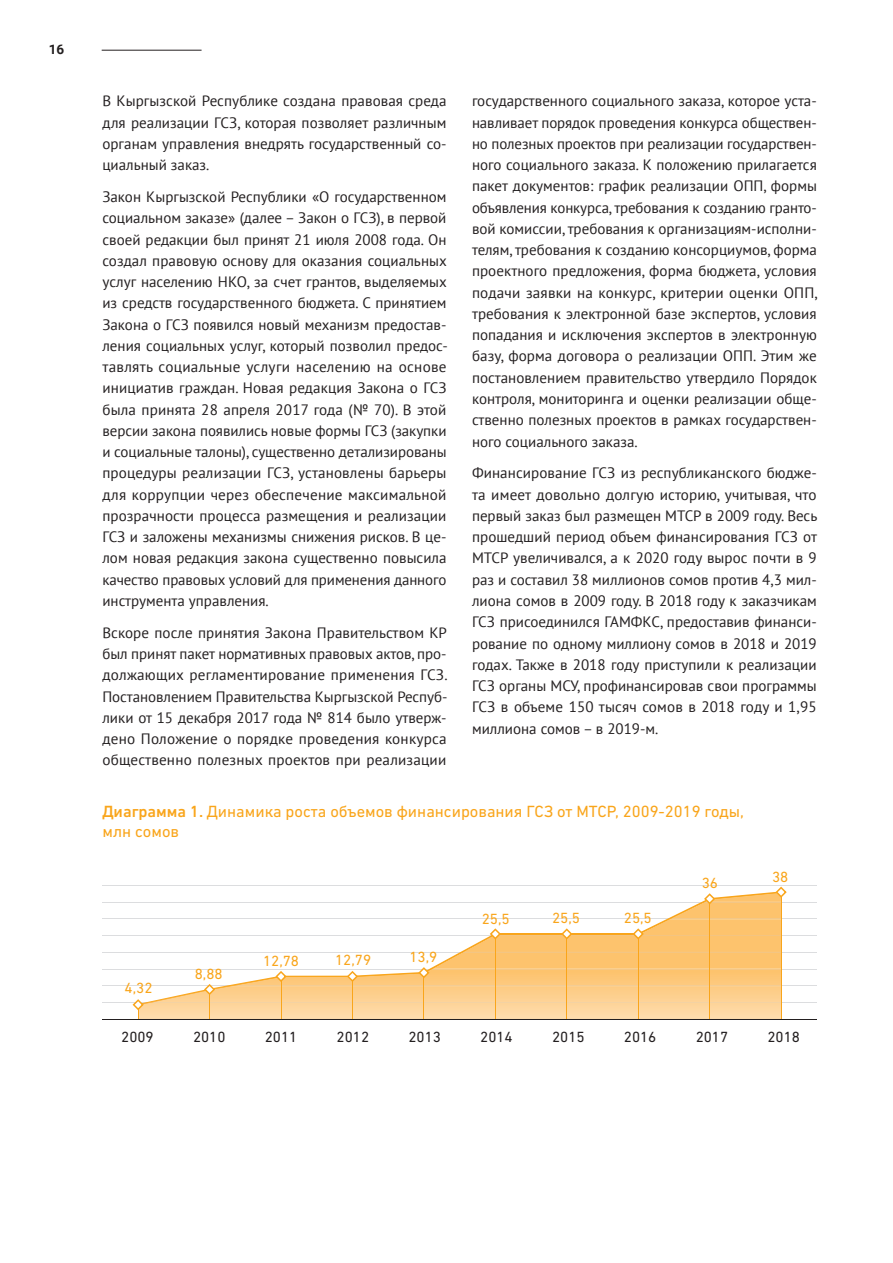
<style>
.page{position:relative;width:893px;height:1263px;background:#fff}
.page>*{position:absolute;margin:0;border:0;box-sizing:border-box;transform-origin:0 0}
.t1{font:16.5px "DIN Next CYR";color:#f9a51b}
.t2{font:15px/21.3px "PT Sans";color:#231f20;text-align:justify}
.t3{font:15px "DIN Next CYR";color:#231f20}
.t4{font:15px "DIN Next CYR";color:#f9a51b}
.t5{font:700 13.5px "Roboto";color:#231f20}
.s1{font-weight:500}
</style>
<div class="page">
<hr style="left:102px;top:50px;width:100px;height:1px;background:#231f20">
<hr style="left:102px;top:1002px;width:715px;height:1px;background:#dcdddf">
<hr style="left:102px;top:985px;width:715px;height:1px;background:#dcdddf">
<hr style="left:102px;top:969px;width:715px;height:1px;background:#dcdddf">
<hr style="left:102px;top:952px;width:715px;height:1px;background:#dcdddf">
<hr style="left:102px;top:935px;width:715px;height:1px;background:#dcdddf">
<hr style="left:102px;top:918px;width:715px;height:1px;background:#dcdddf">
<hr style="left:102px;top:902px;width:715px;height:1px;background:#dcdddf">
<hr style="left:102px;top:885px;width:715px;height:1px;background:#dcdddf">
<svg style="left:133px;top:886px;width:654px;height:133px"></svg>
<hr style="left:281px;top:981px;width:1px;height:38px;background:#f9a51b">
<hr style="left:352px;top:981px;width:1px;height:38px;background:#f9a51b">
<hr style="left:423px;top:976px;width:1px;height:43px;background:#f9a51b">
<hr style="left:495px;top:938px;width:1px;height:81px;background:#f9a51b">
<hr style="left:566px;top:938px;width:1px;height:81px;background:#f9a51b">
<hr style="left:638px;top:938px;width:1px;height:81px;background:#f9a51b">
<hr style="left:709px;top:903px;width:1px;height:116px;background:#f9a51b">
<hr style="left:781px;top:896px;width:1px;height:123px;background:#f9a51b">
<hr style="left:102px;top:1019px;width:715px;height:1px;background:#231f20">
<p class="t5" style="left:49px;top:40px;width:17px">16</p>
<p class="t2" style="left:102px;top:90px;width:346px">В Кыргызской Республике создана правовая среда для реализации ГСЗ, которая позволяет различным органам управления внедрять государственный со&shy;циальный заказ.</p>
<p class="t2" style="left:102px;top:186px;width:347px">Закон Кыргызской Республики «О государственном социальном заказе» (далее – Закон о ГСЗ), в первой своей редакции был принят 21 июля 2008 года. Он создал правовую основу для оказания социальных услуг населению НКО, за счет грантов, выделяемых из средств государственного бюджета. С принятием Закона о ГСЗ появился новый механизм предостав&shy;ления социальных услуг, который позволил предос&shy;тавлять социальные услуги населению на основе инициатив граждан. Новая редакция Закона о ГСЗ была принята 28 апреля 2017 года (№ 70). В этой версии закона появились новые формы ГСЗ (закупки и социальные талоны), существенно детализированы процедуры реализации ГСЗ, установлены барьеры для коррупции через обеспечение максимальной прозрачности процесса размещения и реализации ГСЗ и заложены механизмы снижения рисков. В це&shy;лом новая редакция закона существенно повысила качество правовых условий для применения данного инструмента управления.</p>
<p class="t2" style="left:102px;top:622px;width:347px">Вскоре после принятия Закона Правительством КР был принят пакет нормативных правовых актов, про&shy;должающих регламентирование применения ГСЗ.<br>Постановлением Правительства Кыргызской Респуб&shy;лики от 15 декабря 2017 года № 814 было утверж&shy;дено Положение о порядке проведения конкурса общественно полезных проектов при реализации</p>
<p class="t2" style="left:472px;top:90px;width:347px">государственного социального заказа, которое уста&shy;навливает порядок проведения конкурса обществен&shy;но полезных проектов при реализации государствен&shy;ного социального заказа. К положению прилагается пакет документов: график реализации ОПП, формы объявления конкурса, требования к созданию гранто&shy;вой комиссии, требования к организациям-исполни&shy;телям, требования к созданию консорциумов, форма проектного предложения, форма бюджета, условия подачи заявки на конкурс, критерии оценки ОПП, требования к электронной базе экспертов, условия попадания и исключения экспертов в электронную базу, форма договора о реализации ОПП. Этим же постановлением правительство утвердило Порядок контроля, мониторинга и оценки реализации обще&shy;ственно полезных проектов в рамках государствен&shy;ного социального заказа.</p>
<p class="t2" style="left:472px;top:462px;width:347px">Финансирование ГСЗ из республиканского бюдже&shy;та имеет довольно долгую историю, учитывая, что первый заказ был размещен МТСР в 2009 году. Весь прошедший период объем финансирования ГСЗ от МТСР увеличивался, а к 2020 году вырос почти в 9 раз и составил 38 миллионов сомов против 4,3 мил&shy;лиона сомов в 2009 году. В 2018 году к заказчикам ГСЗ присоединился ГАМФКС, предоставив финанси&shy;рование по одному миллиону сомов в 2018 и 2019 годах. Также в 2018 году приступили к реализации ГСЗ органы МСУ, профинансировав свои программы ГСЗ в объеме 150 тысяч сомов в 2018 году и 1,95 миллиона сомов – в 2019-м.</p>
<p class="t1" style="left:102px;top:802px;width:643px"><span class="s1">Диаграмма 1.</span> Динамика роста объемов финансирования ГСЗ от МТСР, 2009-2019 годы,</p>
<p class="t1" style="left:102px;top:822px;width:78px">млн сомов</p>
<p class="t4" style="left:125px;top:979px;width:29px">4,32</p>
<p class="t4" style="left:195px;top:965px;width:29px">8,88</p>
<p class="t4" style="left:263px;top:952px;width:37px">12,78</p>
<p class="t4" style="left:335px;top:951px;width:37px">12,79</p>
<p class="t4" style="left:409px;top:948px;width:29px">13,9</p>
<p class="t4" style="left:482px;top:910px;width:29px">25,5</p>
<p class="t4" style="left:552px;top:909px;width:29px">25,5</p>
<p class="t4" style="left:624px;top:909px;width:29px">25,5</p>
<p class="t4" style="left:702px;top:874px;width:18px">36</p>
<p class="t4" style="left:772px;top:868px;width:18px">38</p>
<p class="t3" style="left:121px;top:1028px;width:34px">2009</p>
<p class="t3" style="left:193px;top:1028px;width:34px">2010</p>
<p class="t3" style="left:265px;top:1028px;width:34px">2011</p>
<p class="t3" style="left:337px;top:1028px;width:34px">2012</p>
<p class="t3" style="left:408px;top:1028px;width:34px">2013</p>
<p class="t3" style="left:480px;top:1028px;width:34px">2014</p>
<p class="t3" style="left:552px;top:1028px;width:34px">2015</p>
<p class="t3" style="left:624px;top:1028px;width:34px">2016</p>
<p class="t3" style="left:696px;top:1028px;width:34px">2017</p>
<p class="t3" style="left:767px;top:1028px;width:34px">2018</p>
</div>
